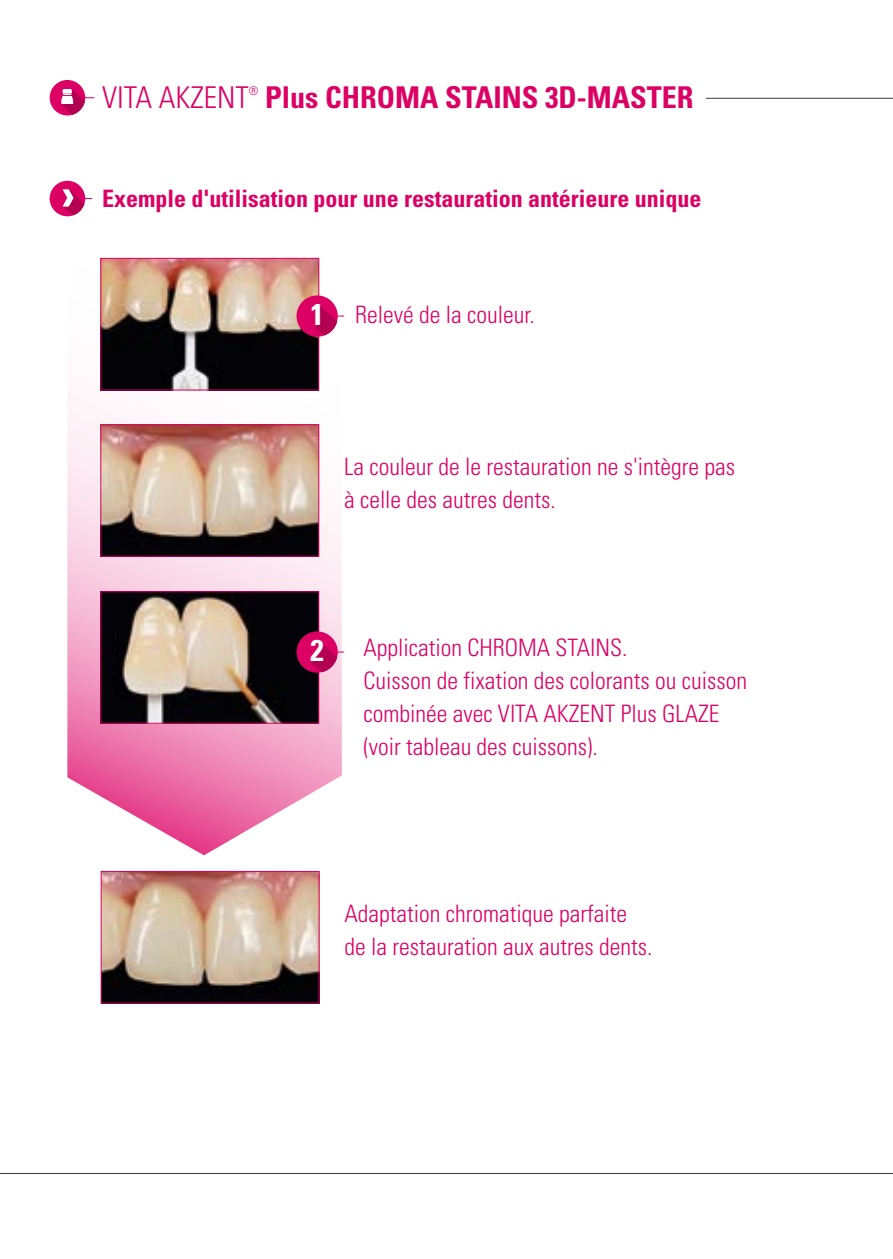
<style>
.page{position:relative;width:893px;height:1259px;background:#fff}
.page>*{position:absolute;margin:0;border:0;box-sizing:border-box;transform-origin:0 0}
.t1{font:700 condensed 30px "Univers LT Std";color:#dd0064}
.t2{font:300 condensed 30px "Univers LT Std";color:#dd0064}
.t3{font:700 condensed 30px "Univers LT Std";color:#fff}
.t4{font:300 condensed 24px/33px "Univers LT Std";color:#dd0064}
.t5{font:700 condensed 24px "Univers LT Std";color:#dd0064}
.t6{font:300 condensed 12px "Univers LT Std";color:#dd0064}
</style>
<div class="page">
<div style="left:50px;top:80px;width:35px;height:35px;background:#dd0064;border-radius:50%"></div>
<svg style="left:61px;top:89px;width:6px;height:26px"></svg>
<div style="left:50px;top:181px;width:35px;height:35px;background:#dd0064;border-radius:50%"></div>
<svg style="left:63px;top:189px;width:4px;height:21px"></svg>
<svg style="left:67px;top:80px;width:275px;height:775px"></svg>
<img style="left:103px;top:873px;width:214px;height:128px">
<div style="left:101px;top:871px;width:218px;height:132px;border:1px solid #dd0064"></div>
<img style="left:102px;top:260px;width:215px;height:128px">
<div style="left:100px;top:258px;width:219px;height:132px;border:1px solid #dd0064"></div>
<img style="left:102px;top:426px;width:215px;height:128px">
<div style="left:100px;top:424px;width:219px;height:132px;border:1px solid #dd0064"></div>
<img style="left:102px;top:593px;width:215px;height:128px">
<div style="left:100px;top:591px;width:219px;height:132px;border:1px solid #dd0064"></div>
<div style="left:297px;top:295px;width:41px;height:42px;background:#dd0064;border-radius:50%"></div>
<svg style="left:314px;top:306px;width:30px;height:29px"></svg>
<div style="left:297px;top:631px;width:41px;height:41px;background:#dd0064;border-radius:50%"></div>
<svg style="left:311px;top:643px;width:33px;height:29px"></svg>
<hr style="left:0;top:1173px;width:893px;height:1px;background:#3b3b3a">
<hr style="left:706px;top:98px;width:187px;height:1px;background:#3b3b3a">
<p class="t2" style="left:102px;top:79px;width:148px">VITA AKZENT</p>
<p class="t6" style="left:249px;top:84px;width:11px">®</p>
<p class="t1" style="left:265px;top:79px;width:430px">Plus CHROMA STAINS 3D-MASTER</p>
<p class="t5" style="left:102px;top:184px;width:601px">Exemple d'utilisation pour une restauration antérieure unique</p>
<p class="t3" style="left:311px;top:296px;width:15px">1</p>
<p class="t4" style="left:355px;top:298px;width:181px">Relevé de la couleur.</p>
<p class="t4" style="left:344px;top:450px;width:393px">La couleur de le restauration ne s'intègre pas à celle des autres dents.</p>
<p class="t3" style="left:311px;top:632px;width:15px">2</p>
<p class="t4" style="left:363px;top:631px;width:385px">Application CHROMA STAINS.<br>Cuisson de fixation des colorants ou cuisson combinée avec VITA AKZENT Plus GLAZE (voir tableau des cuissons).</p>
<p class="t4" style="left:344px;top:897px;width:309px">Adaptation chromatique parfaite de la restauration aux autres dents.</p>
</div>
